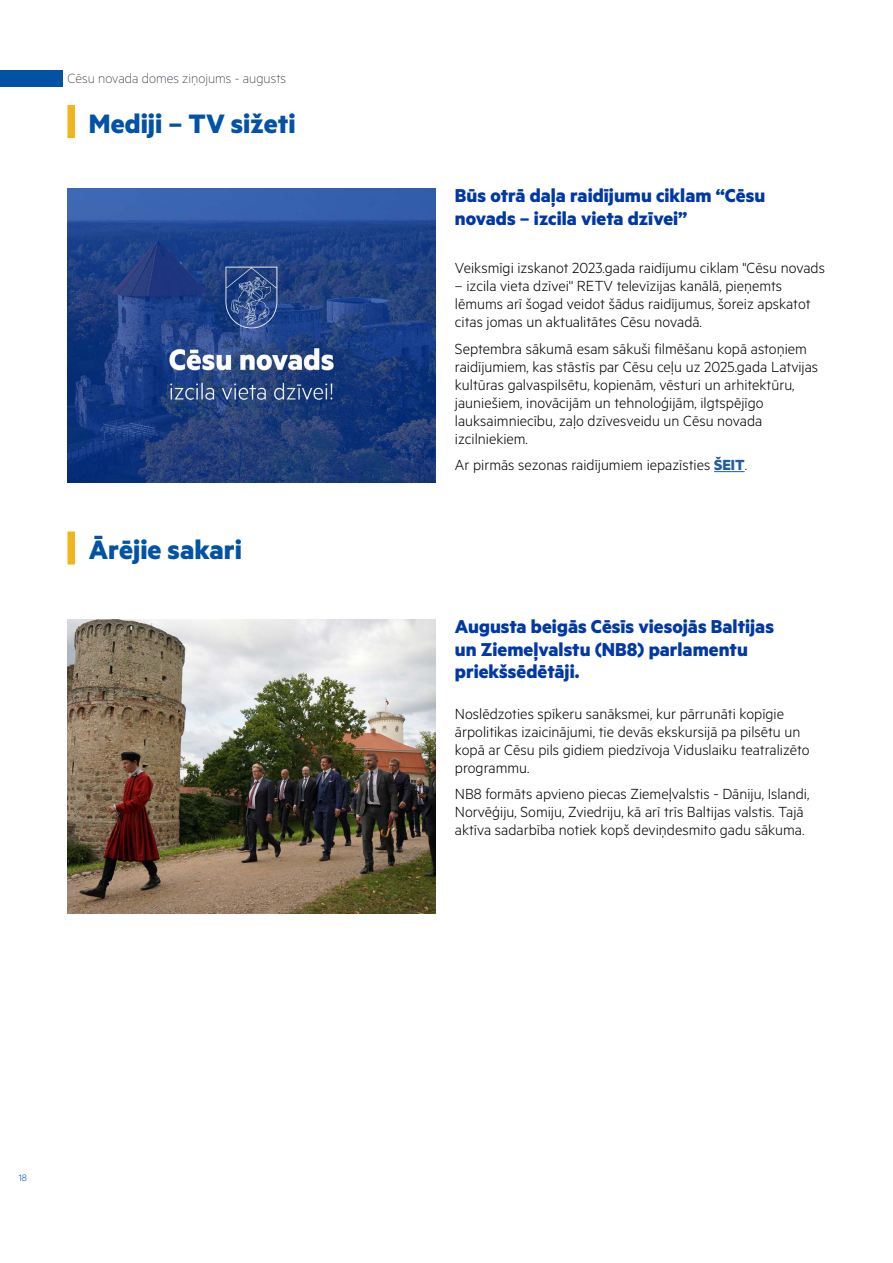
<style>
.page{position:relative;width:893px;height:1263px;background:#fff}
.page>*{position:absolute;margin:0;border:0;box-sizing:border-box;transform-origin:0 0}
.t1{font:700 30px "Metric";color:#0253a5}
.t2{font:700 21px/22.5px "Metric";color:#0038a6}
.t3{font:300 16.5px/18px "Metric";color:#000}
.t4{font:100 15px "Metric";color:#1b2630}
.t5{font:300 10.5px "Metric";color:#0253a5}
.s1{font-weight:700;color:#215e9e}
</style>
<div class="page">
<div style="left:0;top:70px;width:63px;height:17px;background:#0253a5"></div>
<div style="left:68px;top:531px;width:7px;height:33px;background:#f0b51c"></div>
<hr style="left:714px;top:471px;width:31px;height:1px;background:#215e9e">
<img style="left:68px;top:188px;width:367px;height:294px">
<img style="left:68px;top:620px;width:367px;height:294px">
<div style="left:68px;top:105px;width:7px;height:33px;background:#f0b51c"></div>
<p class="t4" style="left:68px;top:70px;width:220px">Cēsu novada domes ziņojums ‑ augusts</p>
<h1 class="t1" style="left:89px;top:105px;width:208px">Mediji – TV sižeti</h1>
<h1 class="t1" style="left:89px;top:532px;width:154px">Ārējie sakari</h1>
<p class="t5" style="left:18px;top:1171px;width:10px">18</p>
<p class="t2" style="left:455px;top:184px;width:312px">Būs otrā daļa raidījumu ciklam “Cēsu novads – izcila vieta dzīvei”</p>
<p class="t3" style="left:455px;top:259px;width:372px">Veiksmīgi izskanot 2023.gada raidījumu ciklam ''Cēsu novads</p>
<p class="t3" style="left:455px;top:277px;width:357px">– izcila vieta dzīvei'' RETV televīzijas kanālā, pieņemts lēmums arī šogad veidot šādus raidījumus, šoreiz apskatot citas jomas un aktualitātes Cēsu novadā.</p>
<p class="t3" style="left:455px;top:339px;width:365px">Septembra sākumā esam sākuši filmēšanu kopā astoņiem raidījumiem, kas stāstīs par Cēsu ceļu uz 2025.gada Latvijas kultūras galvaspilsētu, kopienām, vēsturi un arhitektūru, jauniešiem, inovācijām un tehnoloģijām, ilgtspējīgo lauksaimniecību, zaļo dzīvesveidu un Cēsu novada izcilniekiem.</p>
<p class="t3" style="left:455px;top:456px;width:294px">Ar pirmās sezonas raidījumiem iepazīsties <span class="s1">ŠEIT</span>.</p>
<p class="t2" style="left:455px;top:615px;width:320px">Augusta beigās Cēsīs viesojās Baltijas un Ziemeļvalstu (NB8) parlamentu priekšsēdētāji.</p>
<p class="t3" style="left:455px;top:704px;width:356px">Noslēdzoties spīkeru sanāksmei, kur pārrunāti kopīgie ārpolitikas izaicinājumi, tie devās ekskursijā pa pilsētu un kopā ar Cēsu pils gidiem piedzīvoja Viduslaiku teatralizēto programmu.</p>
<p class="t3" style="left:455px;top:784px;width:356px">NB8 formāts apvieno piecas Ziemeļvalstis - Dāniju, Islandi,<br>Norvēģiju, Somiju, Zviedriju, kā arī trīs Baltijas valstis. Tajā aktīva sadarbība notiek kopš deviņdesmito gadu sākuma.</p>
</div>
